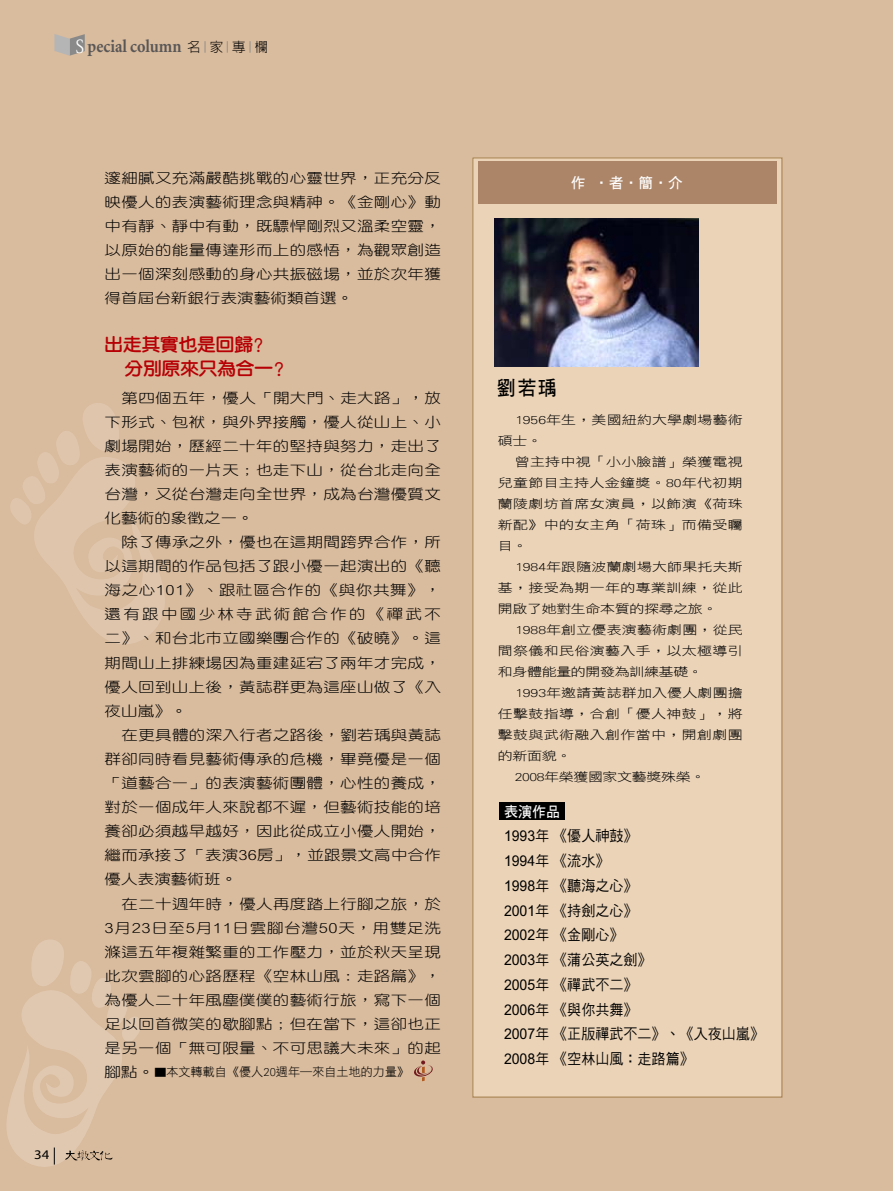
<style>
.page{position:relative;width:893px;height:1191px;background:#d9bb9d}
.page>*{position:absolute;margin:0;border:0;box-sizing:border-box;transform-origin:0 0}
.t1{font:20.4px "DF Hei Bd HK BF";color:#000;scale:.94 1}
.t2{font:700 18px "Minion";color:#595757;scale:.9 1}
.t3{font:17.55px/24px "Yen Round Extra";color:#b60005;scale:1.06 1}
.t4{font:14.85px/24.8px "DF Hei Md HK BF";color:#000;scale:.95 1}
.t5{font:14.85px "DF Hei Bd HK BF";color:#fff;scale:.95 1}
.t6{font:14.7px "DF Hei Bd HK BF";color:#fff}
.t7{font:14.1px/24px "DF Yuan Lt HK BF";letter-spacing:.02em;color:#000;text-align:justify;scale:1.18 1}
.t8{font:13.2px "Myriad Pro";color:#000;scale:1.12 1}
.t9{font:12px/21px "DF Hei Lt HK BF";letter-spacing:.01em;color:#000;text-align:justify;scale:1.25 1}
.t10{font:12px "DF Hei Lt HK BF";letter-spacing:.01em;color:#000}
.t11{font:12px "DF Hei Lt HK BF";letter-spacing:-.025em;color:#000;scale:1.25 1}
.s1{font-family:"Koz Min Pro";font-weight:400;color:#fff}
.s2{font-family:"Lin Gothic";font-weight:300;font-size:13.35px;color:#000}
.s3{font-family:"Lin Gothic";font-weight:300;font-size:13.35px;color:#898989}
.s4{font-family:"DF Yuan Lt HK BF";font-size:14.1px}
.s5{font-family:"DF Yuan Lt HK BF";font-size:10.2px}
.s6{font-family:"Li Hei Pro"}
</style>
<div class="page">
<svg style="left:10px;top:403px;width:155px;height:241px"></svg>
<div style="left:473px;top:158px;width:309px;height:939px;background:#ebd3b7"></div>
<div style="left:478px;top:161px;width:298px;height:43px;background:#ac8467"></div>
<svg style="left:54px;top:34px;width:31px;height:22px"></svg>
<svg style="left:6px;top:939px;width:135px;height:228px"></svg>
<div style="left:499px;top:802px;width:66px;height:18px;background:#000"></div>
<img style="left:495px;top:219px;width:203px;height:147px">
<svg style="left:414px;top:1060px;width:19px;height:21px"></svg>
<p class="t2" style="left:76px;top:37px;width:215px"><span class="s1">S</span> pecial column <span class="s2">名</span><span class="s3">｜</span><span class="s2">家</span><span class="s3">｜</span><span class="s2">專</span><span class="s3">｜</span><span class="s2">欄</span></p>
<p class="t8" style="left:34px;top:1146px;width:15px">34</p>
<p class="t7" style="left:105px;top:166px;width:286px">邃細膩又充滿嚴酷挑戰的心靈世界，正充分反映優人的表演藝術理念與精神。《金剛心》動中有靜、靜中有動，既驃悍剛烈又溫柔空靈，以原始的能量傳達形而上的感悟，為觀眾創造出一個深刻感動的身心共振磁場，並於次年獲得首屆台新銀行表演藝術類首選。</p>
<p class="t3" style="left:125px;top:332px;width:151px;text-indent:-20px">出走其實也是回歸?分別原來只為合一?</p>
<p class="t7" style="left:105px;top:387px;width:287px;text-indent:17px">第四個五年，優人「開大門、走大路」，放下形式、包袱，與外界接觸，優人從山上、小劇場開始，歷經二十年的堅持與努力，走出了表演藝術的一片天；也走下山，從台北走向全台灣，又從台灣走向全世界，成為台灣優質文化藝術的象徵之一。</p>
<p class="t7" style="left:105px;top:531px;width:287px;text-indent:17px">除了傳承之外，優也在這期間跨界合作，所以這期間的作品包括了跟小優一起演出的《聽海之心101》、跟社區合作的《與你共舞》，還有跟中國少林寺武術館合作的《禪武不二》、和台北市立國樂團合作的《破曉》。這期間山上排練場因為重建延宕了兩年才完成，優人回到山上後，黃誌群更為這座山做了《入夜山嵐》。</p>
<p class="t7" style="left:105px;top:723px;width:287px;text-indent:17px">在更具體的深入行者之路後，劉若瑀與黃誌群卻同時看見藝術傳承的危機，畢竟優是一個「道藝合一」的表演藝術團體，心性的養成，對於一個成年人來說都不遲，但藝術技能的培養卻必須越早越好，因此從成立小優人開始，繼而承接了「表演36房」，並跟景文高中合作優人表演藝術班。</p>
<p class="t7" style="left:105px;top:892px;width:287px;text-indent:17px">在二十週年時，優人再度踏上行腳之旅，於3月23日至5月11日雲腳台灣50天，用雙足洗滌這五年複雜繁重的工作壓力，並於秋天呈現此次雲腳的心路歷程《空林山風：走路篇》，為優人二十年風塵僕僕的藝術行旅，寫下一個足以回首微笑的歇腳點；但在當下，這卻也正是另一個「無可限量、不可思議大未來」的起</p>
<p class="t10" style="left:105px;top:1065px;width:306px"><span class="s4">腳點。</span><span class="s5">■</span>本文轉載自《優人20週年─來自土地的力量》</p>
<p class="t6" style="left:571px;top:175px;width:114px">作 <span class="s6">‧</span>者<span class="s6">‧</span>簡<span class="s6">‧</span>介</p>
<h1 class="t1" style="left:497px;top:377px;width:65px">劉若瑀</h1>
<p class="t9" style="left:498px;top:409px;width:197px;text-indent:17px">1956年生，美國紐約大學劇場藝術碩士。</p>
<p class="t9" style="left:498px;top:451px;width:197px;text-indent:17px">曾主持中視「小小臉譜」榮獲電視兒童節目主持人金鐘獎。80年代初期蘭陵劇坊首席女演員，以飾演《荷珠新配》中的女主角「荷珠」而備受矚目。</p>
<p class="t9" style="left:498px;top:556px;width:197px;text-indent:17px">1984年跟隨波蘭劇場大師果托夫斯基，接受為期一年的專業訓練，從此開啟了她對生命本質的探尋之旅。</p>
<p class="t9" style="left:498px;top:619px;width:197px;text-indent:17px">1988年創立優表演藝術劇團，從民間祭儀和民俗演藝入手，以太極導引和身體能量的開發為訓練基礎。</p>
<p class="t9" style="left:515px;top:682px;width:184px">1993年邀請黃誌群加入優人劇團擔</p>
<p class="t9" style="left:498px;top:703px;width:197px">任擊鼓指導，合創「優人神鼓」，將</p>
<p class="t9" style="left:498px;top:724px;width:197px">擊鼓與武術融入創作當中，開創劇團</p>
<p class="t9" style="left:498px;top:745px;width:60px">的新面貌。</p>
<p class="t11" style="left:515px;top:770px;width:154px">2008年榮獲國家文藝獎殊榮。</p>
<p class="t5" style="left:504px;top:803px;width:61px">表演作品</p>
<p class="t4" style="left:504px;top:824px;width:275px">1993年 《優人神鼓》<br>1994年 《流水》<br>1998年 《聽海之心》<br>2001年 《持劍之心》<br>2002年 《金剛心》<br>2003年 《蒲公英之劍》<br>2005年 《禪武不二》<br>2006年 《與你共舞》<br>2007年 《正版禪武不二》、《入夜山嵐》<br>2008年 《空林山風：走路篇》</p>
</div>
